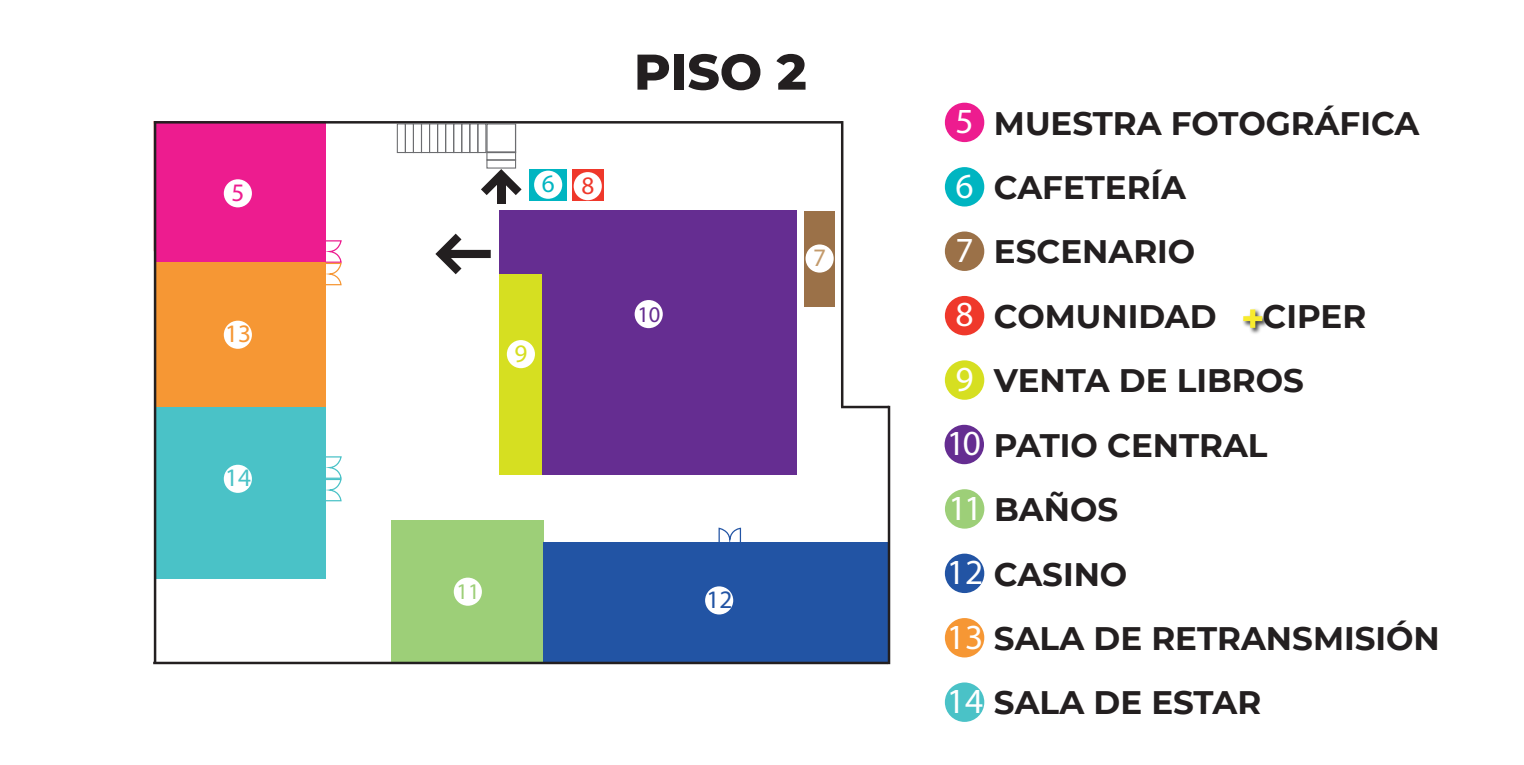
<style>
.page{position:relative;width:1524px;height:765px;background:#fff}
.page>*{position:absolute;margin:0;border:0;box-sizing:border-box;transform-origin:0 0}
.t1{font:800 50.12px "Montserrat";color:#231f20}
.t2{font:700 32.5px/64.4px "Montserrat";color:#231f20}
.t3{font:25.25px "Myriad Pro";color:#f69734}
.t4{font:25.25px "Myriad Pro";color:#00b5c1}
.t5{font:25.25px "Myriad Pro";color:#2254a4}
.t6{font:25.25px "Myriad Pro";color:#4ac2c7}
.t7{font:25.25px "Myriad Pro";color:#ed1c8f}
.t8{font:25.25px "Myriad Pro";color:#c39a6b}
.t9{font:25.25px "Myriad Pro";color:#d6df21}
.t10{font:22.5px "Myriad Pro";color:#652d91}
.t11{font:22.5px "Myriad Pro";color:#9dcf78}
.s1{color:#ef382b}
.s2{font-family:"Myriad Pro";font-weight:400;font-size:35.38px;color:#fff}
</style>
<div class="page">
<div style="left:497px;top:175px;width:8px;height:28px;background:#231f20"></div>
<svg style="left:481px;top:169px;width:41px;height:26px"></svg>
<div style="left:441px;top:250px;width:50px;height:8px;background:#231f20"></div>
<svg style="left:435px;top:234px;width:26px;height:40px"></svg>
<hr style="left:841px;top:121px;width:2px;height:286px;background:#231f20">
<div style="left:499px;top:210px;width:298px;height:264px;background:#652d91"></div>
<div style="left:945px;top:103px;width:39px;height:39px;background:#ed1c8f;border-radius:50%"></div>
<div style="left:945px;top:167px;width:39px;height:40px;background:#00b5c1;border-radius:50%"></div>
<div style="left:945px;top:232px;width:39px;height:39px;background:#9b7148;border-radius:50%"></div>
<div style="left:945px;top:554px;width:39px;height:39px;background:#2254a4;border-radius:50%"></div>
<div style="left:945px;top:618px;width:39px;height:39px;background:#f69734;border-radius:50%"></div>
<div style="left:945px;top:682px;width:39px;height:40px;background:#4ac2c7;border-radius:50%"></div>
<div style="left:945px;top:360px;width:39px;height:40px;background:#d6df21;border-radius:50%"></div>
<div style="left:945px;top:296px;width:39px;height:39px;background:#ef382b;border-radius:50%"></div>
<div style="left:944px;top:425px;width:40px;height:39px;background:#652d91;border-radius:50%"></div>
<div style="left:945px;top:489px;width:39px;height:40px;background:#9dcf78;border-radius:50%"></div>
<div style="left:155px;top:121px;width:171px;height:142px;background:#ed1c8f"></div>
<svg style="left:718px;top:527px;width:24px;height:16px"></svg>
<div style="left:529px;top:170px;width:38px;height:31px;background:#00b5c1"></div>
<div style="left:804px;top:211px;width:31px;height:95px;background:#9b7148"></div>
<div style="left:499px;top:274px;width:43px;height:201px;background:#d6df21"></div>
<svg style="left:572px;top:170px;width:31px;height:31px"></svg>
<div style="left:224px;top:179px;width:28px;height:28px;background:#fff;border-radius:50%"></div>
<div style="left:155px;top:263px;width:171px;height:144px;background:#f69734"></div>
<div style="left:224px;top:321px;width:28px;height:28px;background:#fff;border-radius:50%"></div>
<svg style="left:316px;top:240px;width:26px;height:46px"></svg>
<svg style="left:326px;top:456px;width:16px;height:46px"></svg>
<div style="left:534px;top:171px;width:28px;height:28px;background:#fff;border-radius:50%"></div>
<div style="left:574px;top:172px;width:28px;height:28px;background:#fff;border-radius:50%"></div>
<div style="left:805px;top:244px;width:29px;height:29px;background:#fff;border-radius:50%"></div>
<div style="left:507px;top:340px;width:28px;height:28px;background:#fff;border-radius:50%"></div>
<div style="left:635px;top:300px;width:28px;height:28px;background:#fff;border-radius:50%"></div>
<div style="left:391px;top:520px;width:152px;height:143px;background:#9dcf78"></div>
<div style="left:454px;top:578px;width:28px;height:28px;background:#fff;border-radius:50%"></div>
<div style="left:543px;top:543px;width:345px;height:120px;background:#2254a4"></div>
<div style="left:705px;top:586px;width:28px;height:29px;background:#fff;border-radius:50%"></div>
<hr style="left:155px;top:121px;width:687px;height:3px;background:#231f20">
<hr style="left:153px;top:662px;width:735px;height:2px;background:#231f20">
<hr style="left:841px;top:406px;width:48px;height:2px;background:#231f20">
<hr style="left:888px;top:406px;width:2px;height:258px;background:#231f20">
<div style="left:477px;top:123px;width:9px;height:30px;border:1px solid #6c6d70"></div>
<div style="left:469px;top:123px;width:9px;height:30px;border:1px solid #6c6d70"></div>
<div style="left:461px;top:123px;width:9px;height:30px;border:1px solid #6c6d70"></div>
<div style="left:453px;top:123px;width:9px;height:30px;border:1px solid #6c6d70"></div>
<div style="left:486px;top:151px;width:30px;height:10px;border:1px solid #6c6d70"></div>
<div style="left:486px;top:123px;width:30px;height:30px;border:1px solid #6c6d70"></div>
<div style="left:486px;top:159px;width:30px;height:10px;border:1px solid #6c6d70"></div>
<div style="left:445px;top:123px;width:9px;height:30px;border:1px solid #6c6d70"></div>
<div style="left:437px;top:123px;width:9px;height:30px;border:1px solid #6c6d70"></div>
<div style="left:429px;top:123px;width:9px;height:30px;border:1px solid #6c6d70"></div>
<div style="left:421px;top:123px;width:9px;height:30px;border:1px solid #6c6d70"></div>
<div style="left:413px;top:123px;width:9px;height:30px;border:1px solid #6c6d70"></div>
<div style="left:405px;top:123px;width:9px;height:30px;border:1px solid #6c6d70"></div>
<div style="left:397px;top:123px;width:9px;height:30px;border:1px solid #6c6d70"></div>
<div style="left:154px;top:407px;width:172px;height:172px;background:#4ac2c7"></div>
<hr style="left:154px;top:121px;width:2px;height:542px;background:#231f20">
<div style="left:224px;top:465px;width:28px;height:28px;background:#fff;border-radius:50%"></div>
<img style="left:1250px;top:316px;width:18px;height:18px">
<svg style="left:1243px;top:309px;width:19px;height:19px"></svg>
<p class="t7" style="left:231px;top:177px;width:14px">5</p>
<p class="t3" style="left:225px;top:318px;width:27px">13</p>
<p class="t6" style="left:225px;top:462px;width:27px">14</p>
<p class="t4" style="left:542px;top:168px;width:54px">6 <span class="s1">8</span></p>
<p class="t9" style="left:514px;top:338px;width:14px">9</p>
<h1 class="t1" style="left:634px;top:35px;width:174px">PISO 2</h1>
<p class="t10" style="left:637px;top:300px;width:25px">10</p>
<p class="t8" style="left:813px;top:242px;width:14px">7</p>
<p class="t11" style="left:456px;top:578px;width:25px">11</p>
<p class="t5" style="left:706px;top:584px;width:27px">12</p>
<p class="t2" style="left:956px;top:89px;width:465px"><span class="s2">5</span> MUESTRA FOTOGRÁFICA<br><span class="s2">6</span> CAFETERÍA<br><span class="s2">7</span> ESCENARIO</p>
<p class="t2" style="left:956px;top:282px;width:262px"><span class="s2">8</span> COMUNIDAD</p>
<p class="t2" style="left:1262px;top:282px;width:105px">CIPER</p>
<p class="t2" style="left:956px;top:347px;width:350px"><span class="s2">9</span> VENTA DE LIBROS</p>
<p class="t2" style="left:947px;top:411px;width:322px"><span class="s2">10</span> PATIO CENTRAL<br><span class="s2">11</span> BAÑOS</p>
<p class="t2" style="left:947px;top:540px;width:494px"><span class="s2">12</span> CASINO<br><span class="s2">13</span> SALA DE RETRANSMISIÓN<br><span class="s2">14</span> SALA DE ESTAR</p>
</div>
